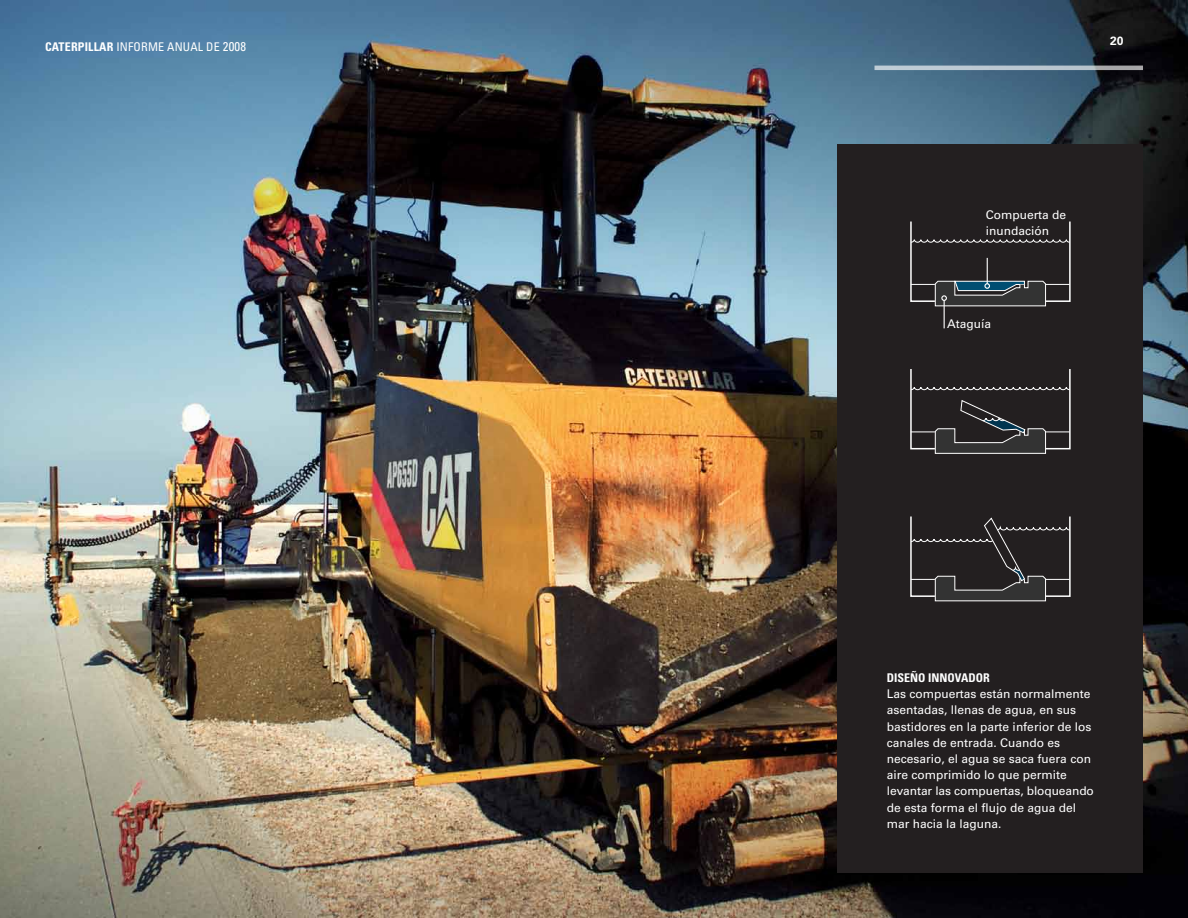
<style>
.page{position:relative;width:1188px;height:918px;background:#fff}
.page>*{position:absolute;margin:0;border:0;box-sizing:border-box;transform-origin:0 0}
.Rollover_Body{font:12px/16.2px "Univers LT";color:#fff}
.t1{font:condensed 12px "Univers LT";letter-spacing:.015em;color:#fff}
.Rollover_Head{font:700 condensed 12px "Univers LT";color:#fff}
.t2{font:700 12px "Univers LT";color:#fff}
.s1{font-weight:700}
.s2{font-size:12.75px}
</style>
<div class="page">
<img style="left:0;top:0;width:1188px;height:918px">
<div style="left:838px;top:144px;width:305px;height:729px;background:#231f20"></div>
<svg style="left:910px;top:369px;width:161px;height:85px"></svg>
<svg style="left:910px;top:516px;width:161px;height:86px"></svg>
<svg style="left:910px;top:221px;width:161px;height:107px"></svg>
<svg style="left:874px;top:66px;width:269px;height:4px"></svg>
<p class="t1" style="left:45px;top:39px;width:203px"><span class="s1">CATERPILLAR</span> INFORME ANUAL DE <span class="s2">2008</span></p>
<p class="t2" style="left:1110px;top:34px;width:15px">20</p>
<p class="Rollover_Body" style="left:986px;top:207px;width:82px">Compuerta de inundación</p>
<p class="Rollover_Body" style="left:947px;top:316px;width:46px">Ataguía</p>
<p class="Rollover_Head" style="left:887px;top:670px;width:104px">DISEÑO INNOVADOR</p>
<p class="Rollover_Body" style="left:887px;top:686px;width:208px">Las compuertas están normalmente asentadas, llenas de agua, en sus bastidores en la parte inferior de los canales de entrada. Cuando es necesario, el agua se saca fuera con aire comprimido lo que permite levantar las compuertas, bloqueando de esta forma el flujo de agua del mar hacia la laguna.</p>
</div>
